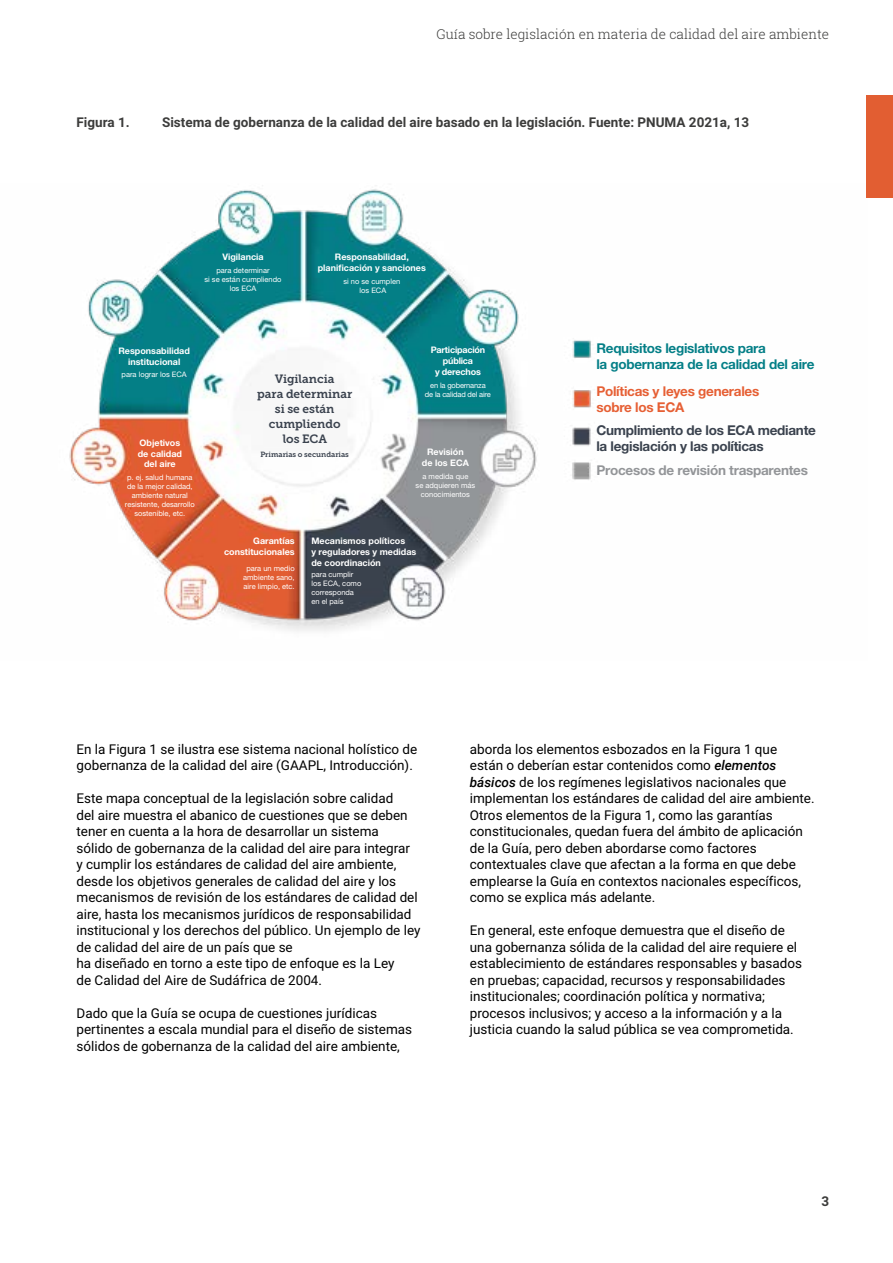
<style>
.page{position:relative;width:893px;height:1263px;background:#fff}
.page>*{position:absolute;margin:0;border:0;box-sizing:border-box;transform-origin:0 0}
.t1{font:13.5px/16.5px "Roboto";color:#000}
.t2{font:700 13.5px "Roboto";color:#3c3c3b}
.t3{font:700 13.5px/16.2px "Helvetica Neue LT Pro";letter-spacing:-.02em;color:#047f87}
.t4{font:700 13.5px/16.2px "Helvetica Neue LT Pro";letter-spacing:-.02em;color:#3a424e}
.t5{font:300 13.5px "Roboto Slab";color:#3c3c3b}
.t6{font:700 13.5px/16.2px "Helvetica Neue LT Pro";letter-spacing:-.02em;color:#e65f34}
.t7{font:700 13.5px "Helvetica Neue LT Pro";letter-spacing:-.02em;color:#939598}
.t8{font:12px/15px "Museo Slab Rounded 700";color:#3a424e;text-align:center}
.t9{font:700 9px/10.8px "Helvetica Neue LT Pro";color:#fff;text-align:center}
.t10{font:700 9px/10.8px "Helvetica Neue LT Pro";letter-spacing:-.02em;color:#fff;text-align:center}
.t11{font:7.5px/9px "Helvetica Neue LT Pro";color:#fff;text-align:center}
.t12{font:7.5px/9px "Helvetica Neue LT Pro";letter-spacing:-.02em;color:#fff;text-align:center}
.t13{font:7.5px "Museo Slab Rounded 700";color:#3a424e}
.s1{font-weight:500;font-style:italic}
</style>
<div class="page">
<img style="left:69px;top:189px;width:522px;height:442px">
<div style="left:866px;top:96px;width:27px;height:102px;background:#e25e32"></div>
<p class="t5" style="left:436px;top:24px;width:394px">Guía sobre legislación en materia de calidad del aire ambiente</p>
<p class="t2" style="left:77px;top:112px;width:55px">Figura 1.</p>
<p class="t2" style="left:162px;top:112px;width:589px">Sistema de gobernanza de la calidad del aire basado en la legislación. Fuente: PNUMA 2021a, 13</p>
<p class="t9" style="left:222px;top:251px;width:43px">Vigilancia</p>
<p class="t11" style="left:204px;top:266px;width:79px">para determinar<br>si se están cumpliendo los ECA</p>
<p class="t9" style="left:318px;top:251px;width:110px">Responsabilidad, planificación y sanciones</p>
<p class="t11" style="left:343px;top:276px;width:58px">si no se cumplen los ECA</p>
<p class="t9" style="left:118px;top:345px;width:73px">Responsabilidad institucional</p>
<p class="t11" style="left:122px;top:370px;width:67px">para lograr los ECA</p>
<p class="t9" style="left:138px;top:437px;width:46px">Objetivos de calidad del aire</p>
<p class="t11" style="left:125px;top:473px;width:71px">p. ej. salud humana de la mejor calidad, ambiente natural resistente, desarrollo sostenible, etc.</p>
<p class="t8" style="left:257px;top:372px;width:97px">Vigilancia<br>para determinar si se están cumpliendo<br>los ECA</p>
<p class="t13" style="left:260px;top:450px;width:90px">Primarias o secundarias</p>
<p class="t10" style="left:431px;top:345px;width:56px">Participación pública<br>y derechos</p>
<p class="t12" style="left:425px;top:380px;width:68px">en la gobernanza<br>de la calidad del aire</p>
<p class="t9" style="left:422px;top:447px;width:48px">Revisión de los ECA</p>
<p class="t11" style="left:416px;top:472px;width:61px">a medida que<br>se adquieren más conocimientos</p>
<p class="t9" style="left:224px;top:535px;width:72px;text-align:right">Garantías constitucionales</p>
<p class="t11" style="left:243px;top:564px;width:53px">para un medio ambiente sano, aire limpio, etc.</p>
<p class="t9" style="left:311px;top:535px;width:106px;text-align:left">Mecanismos políticos<br>y reguladores y medidas de coordinación</p>
<p class="t11" style="left:311px;top:569px;width:51px;text-align:left">para cumplir los ECA, como corresponda en el país</p>
<p class="t3" style="left:596px;top:340px;width:220px">Requisitos legislativos para<br>la gobernanza de la calidad del aire</p>
<p class="t6" style="left:596px;top:383px;width:164px">Políticas y leyes generales sobre los ECA</p>
<p class="t4" style="left:596px;top:422px;width:221px">Cumplimiento de los ECA mediante la legislación y las políticas</p>
<p class="t7" style="left:596px;top:462px;width:213px">Procesos de revisión trasparentes</p>
<p class="t1" style="left:77px;top:740px;width:342px">En la Figura 1 se ilustra ese sistema nacional holístico de gobernanza de la calidad del aire (GAAPL, Introducción).</p>
<p class="t1" style="left:77px;top:789px;width:345px">Este mapa conceptual de la legislación sobre calidad<br>del aire muestra el abanico de cuestiones que se deben tener en cuenta a la hora de desarrollar un sistema<br>sólido de gobernanza de la calidad del aire para integrar<br>y cumplir los estándares de calidad del aire ambiente, desde los objetivos generales de calidad del aire y los mecanismos de revisión de los estándares de calidad del aire, hasta los mecanismos jurídicos de responsabilidad institucional y los derechos del público. Un ejemplo de ley de calidad del aire de un país que se<br>ha diseñado en torno a este tipo de enfoque es la Ley<br>de Calidad del Aire de Sudáfrica de 2004.</p>
<p class="t1" style="left:77px;top:1004px;width:337px">Dado que la Guía se ocupa de cuestiones jurídicas pertinentes a escala mundial para el diseño de sistemas sólidos de gobernanza de la calidad del aire ambiente,</p>
<p class="t1" style="left:470px;top:740px;width:346px">aborda los elementos esbozados en la Figura 1 que<br>están o deberían estar contenidos como <span class="s1">elementos básicos</span> de los regímenes legislativos nacionales que implementan los estándares de calidad del aire ambiente.<br>Otros elementos de la Figura 1, como las garantías constitucionales, quedan fuera del ámbito de aplicación de la Guía, pero deben abordarse como factores contextuales clave que afectan a la forma en que debe emplearse la Guía en contextos nacionales específicos, como se explica más adelante.</p>
<p class="t1" style="left:470px;top:921px;width:334px">En general, este enfoque demuestra que el diseño de una gobernanza sólida de la calidad del aire requiere el establecimiento de estándares responsables y basados en pruebas; capacidad, recursos y responsabilidades institucionales; coordinación política y normativa; procesos inclusivos; y acceso a la información y a la justicia cuando la salud pública se vea comprometida.</p>
<p class="t2" style="left:821px;top:1192px;width:9px">3</p>
</div>
